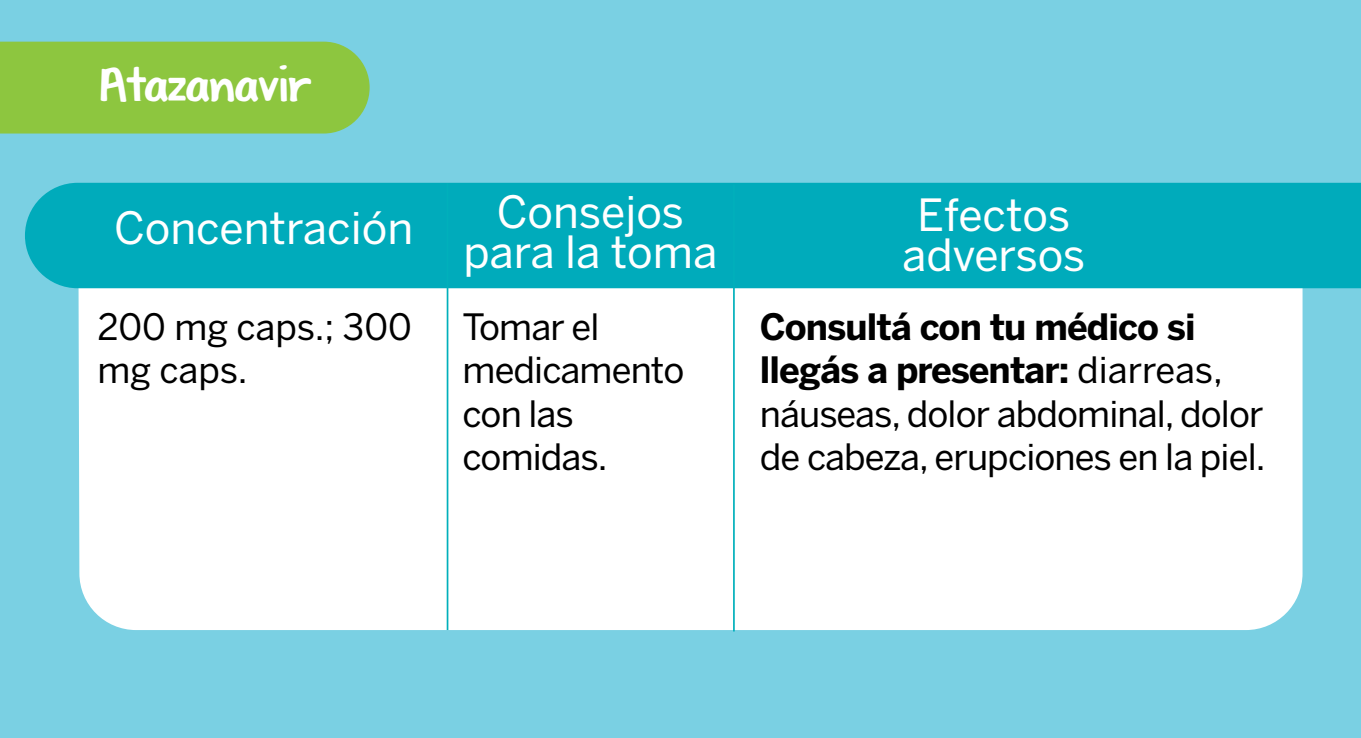
<style>
.page{position:relative;width:1361px;height:738px;background:#fff}
.page>*{position:absolute;margin:0;border:0;box-sizing:border-box;transform-origin:0 0}
.t1{font:48px "KG Shadowofthe Day";color:#fff}
.t2{font:44px/40px "Benton Sans";color:#fff;text-align:center}
.t3{font:36px/43.2px "Benton Sans";letter-spacing:-.025em;color:#000}
.t4{font:36px/43.2px "Benton Sans";color:#000}
.s1{font-weight:700}
</style>
<div class="page">
<div style="left:0;top:0;width:1361px;height:737px;background:#7ad0e3"></div>
<div style="left:78px;top:207px;width:1224px;height:422px;background:#fff;border-radius:57px"></div>
<div style="left:25px;top:183px;width:1336px;height:105px;background:#00abbb"></div>
<hr style="left:447px;top:183px;width:1px;height:446px;background:#00b0bb">
<hr style="left:733px;top:184px;width:2px;height:447px;background:#00b0bb">
<div style="left:0;top:42px;width:370px;height:91px;background:#8dc63f"></div>
<h1 class="t1" style="left:98px;top:54px;width:215px">Atazanavir</h1>
<p class="t2" style="left:114px;top:207px;width:301px">Concentración</p>
<p class="t4" style="left:97px;top:305px;width:316px">200 mg caps.; 300 mg caps.</p>
<p class="t2" style="left:463px;top:191px;width:255px">Consejos para la toma</p>
<p class="t2" style="left:902px;top:194px;width:185px">Efectos adversos</p>
<p class="t3" style="left:760px;top:305px;width:507px"><span class="s1">Consultá con tu médico si llegás a presentar:</span> diarreas, náuseas, dolor abdominal, dolor de cabeza, erupciones en la piel.</p>
<p class="t3" style="left:462px;top:305px;width:223px">Tomar el medicamento con las comidas.</p>
</div>
